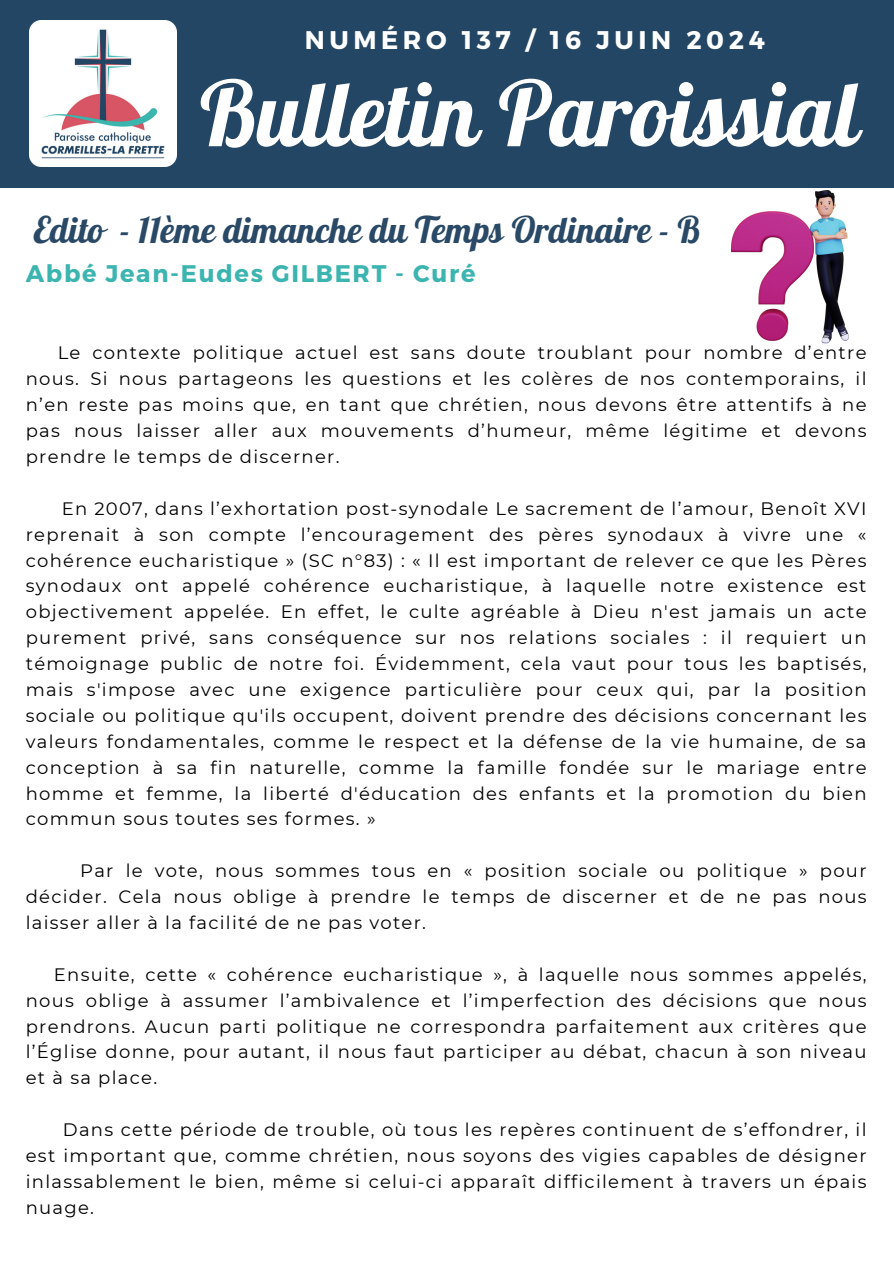
<style>
.page{position:relative;width:894px;height:1264px;background:#fff}
.page>*{position:absolute;margin:0;border:0;box-sizing:border-box;transform-origin:0 0}
.t1{font:90px "Lobster";color:#fff}
.t2{font:36px "Lobster";color:#294966}
.t3{font:700 25.5px "Montserrat";letter-spacing:.18em;color:#fff}
.t4{font:700 24px "Montserrat";letter-spacing:.07em;color:#3cb4af}
.t5{font:19.2px "Lora";letter-spacing:.18em;color:#f8f7f2}
.t6{font:18px/25.8px "Montserrat";letter-spacing:.07em;color:#000;text-align:justify}
</style>
<div class="page">
<div style="left:0;top:0;width:893px;height:187px;background:#234664"></div>
<img style="left:30px;top:21px;width:146px;height:146px">
<img style="left:731px;top:191px;width:116px;height:153px">
<h5 class="t5" style="left:375px;top:15px;width:157px">NUMÉRO 37/</h5>
<h5 class="t5" style="left:568px;top:15px;width:233px">28 NOVEMBRE 2021</h5>
<p class="t1" style="left:199px;top:56px;width:661px">Bulletin Paroissial</p>
<p class="t3" style="left:305px;top:23px;width:461px">NUMÉRO 137 / 16 JUIN 2024</p>
<p class="t2" style="left:34px;top:207px;width:668px">Edito - 11ème dimanche du Temps Ordinaire - B</p>
<p class="t4" style="left:26px;top:257px;width:451px">Abbé Jean-Eudes GILBERT - Curé</p>
<h1 class="t6" style="left:26px;top:340px;width:842px;text-indent:32px">Le contexte politique actuel est sans doute troublant pour nombre d’entre nous. Si nous partageons les questions et les colères de nos contemporains, il n’en reste pas moins que, en tant que chrétien, nous devons être attentifs à ne pas nous laisser aller aux mouvements d’humeur, même légitime et devons prendre le temps de discerner.</h1>
<h2 class="t6" style="left:26px;top:495px;width:842px;text-indent:36px">En 2007, dans l’exhortation post-synodale Le sacrement de l’amour, Benoît XVI reprenait à son compte l’encouragement des pères synodaux à vivre une « cohérence eucharistique » (SC n°83) : « Il est important de relever ce que les Pères synodaux ont appelé cohérence eucharistique, à laquelle notre existence est objectivement appelée. En effet, le culte agréable à Dieu n'est jamais un acte purement privé, sans conséquence sur nos relations sociales : il requiert un témoignage public de notre foi. Évidemment, cela vaut pour tous les baptisés, mais s'impose avec une exigence particulière pour ceux qui, par la position sociale ou politique qu'ils occupent, doivent prendre des décisions concernant les valeurs fondamentales, comme le respect et la défense de la vie humaine, de sa conception à sa fin naturelle, comme la famille fondée sur le mariage entre homme et femme, la liberté d'éducation des enfants et la promotion du bien commun sous toutes ses formes. »</h2>
<h4 class="t6" style="left:26px;top:857px;width:842px;text-indent:54px">Par le vote, nous sommes tous en « position sociale ou politique » pour décider. Cela nous oblige à prendre le temps de discerner et de ne pas nous laisser aller à la facilité de ne pas voter.</h4>
<p class="t6" style="left:26px;top:961px;width:842px;text-indent:28px">Ensuite, cette « cohérence eucharistique », à laquelle nous sommes appelés, nous oblige à assumer l’ambivalence et l’imperfection des décisions que nous prendrons. Aucun parti politique ne correspondra parfaitement aux critères que l’Église donne, pour autant, il nous faut participer au débat, chacun à son niveau et à sa place.</p>
<p class="t6" style="left:26px;top:1116px;width:842px;text-indent:37px">Dans cette période de trouble, où tous les repères continuent de s’effondrer, il est important que, comme chrétien, nous soyons des vigies capables de désigner inlassablement le bien, même si celui-ci apparaît difficilement à travers un épais nuage.</p>
</div>
